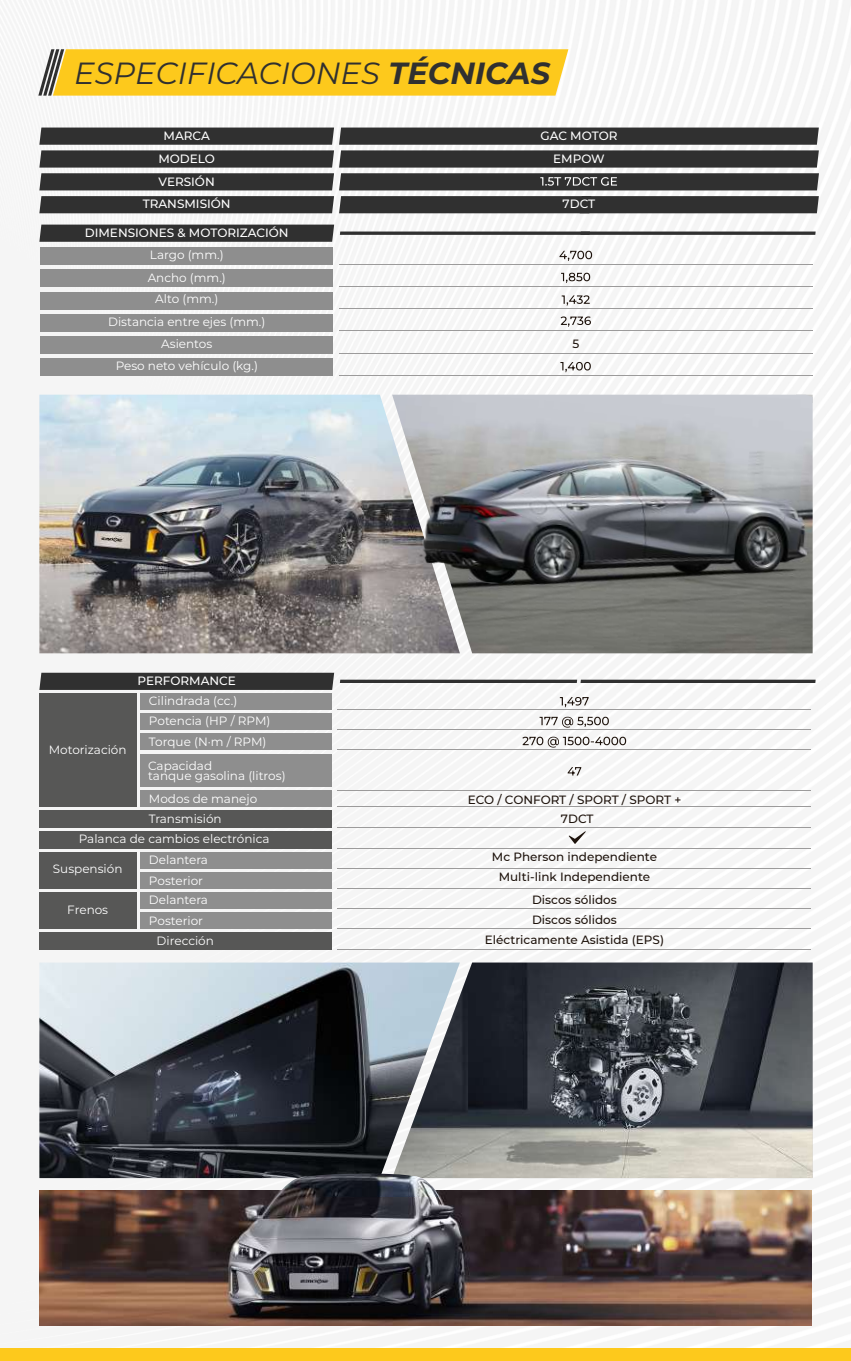
<style>
.page{position:relative;width:851px;height:1361px;background:#fff}
.page>*{position:absolute;margin:0;border:0;box-sizing:border-box;transform-origin:0 0}
.t1{font:italic 30.6px "Montserrat";color:#303030}
.t2{font:12px/22.2px "Montserrat";color:#fff}
.t3{font:500 12px/20.2px "Montserrat";color:#1e130c}
.t4{font:500 12px/22.6px "Montserrat";color:#fff;text-align:center}
.s1{font-weight:700}
</style>
<div class="page">
<img style="left:0;top:1px;width:850px;height:1325px">
<img style="left:39px;top:395px;width:319px;height:258px">
<div style="left:39px;top:831px;width:292px;height:17px;background:#575756"></div>
<div style="left:39px;top:810px;width:292px;height:18px;background:#575756"></div>
<div style="left:140px;top:892px;width:191px;height:17px;background:#8e8e8e"></div>
<div style="left:140px;top:912px;width:191px;height:17px;background:#8e8e8e"></div>
<div style="left:39px;top:892px;width:98px;height:37px;background:#575756"></div>
<hr style="left:337px;top:827px;width:474px;height:1px;background:#9c9b9b">
<div style="left:39px;top:673px;width:295px;height:17px;background:#303030"></div>
<svg style="left:340px;top:679px;width:237px;height:4px"></svg>
<svg style="left:580px;top:679px;width:235px;height:4px"></svg>
<div style="left:140px;top:693px;width:191px;height:17px;background:#8e8e8e"></div>
<div style="left:39px;top:693px;width:98px;height:114px;background:#575756"></div>
<svg style="left:559px;top:697px;width:29px;height:10px"></svg>
<div style="left:140px;top:713px;width:191px;height:17px;background:#8e8e8e"></div>
<div style="left:140px;top:733px;width:191px;height:17px;background:#8e8e8e"></div>
<div style="left:140px;top:754px;width:191px;height:16px;background:#8e8e8e"></div>
<div style="left:140px;top:770px;width:191px;height:17px;background:#8e8e8e"></div>
<div style="left:140px;top:790px;width:191px;height:17px;background:#8e8e8e"></div>
<svg style="left:539px;top:717px;width:69px;height:10px"></svg>
<svg style="left:567px;top:767px;width:14px;height:8px"></svg>
<svg style="left:522px;top:737px;width:104px;height:10px"></svg>
<hr style="left:337px;top:709px;width:474px;height:1px;background:#9c9b9b">
<hr style="left:337px;top:729px;width:474px;height:1px;background:#9c9b9b">
<hr style="left:337px;top:749px;width:474px;height:1px;background:#9c9b9b">
<hr style="left:337px;top:789px;width:474px;height:1px;background:#9c9b9b">
<hr style="left:337px;top:806px;width:474px;height:1px;background:#9c9b9b">
<div style="left:39px;top:932px;width:292px;height:17px;background:#575756"></div>
<hr style="left:337px;top:949px;width:474px;height:1px;background:#9c9b9b">
<hr style="left:337px;top:928px;width:474px;height:1px;background:#9c9b9b">
<hr style="left:337px;top:847px;width:474px;height:1px;background:#9c9b9b">
<hr style="left:337px;top:888px;width:474px;height:1px;background:#9c9b9b">
<hr style="left:337px;top:908px;width:474px;height:1px;background:#9c9b9b">
<div style="left:140px;top:852px;width:191px;height:16px;background:#8e8e8e"></div>
<div style="left:140px;top:872px;width:191px;height:17px;background:#8e8e8e"></div>
<div style="left:39px;top:852px;width:98px;height:37px;background:#575756"></div>
<hr style="left:337px;top:868px;width:474px;height:1px;background:#9c9b9b">
<svg style="left:568px;top:831px;width:18px;height:13px"></svg>
<svg style="left:38px;top:49px;width:530px;height:47px;background:#f9c826"></svg>
<div style="left:39px;top:225px;width:295px;height:17px;background:#303030"></div>
<svg style="left:559px;top:251px;width:33px;height:10px"></svg>
<svg style="left:561px;top:273px;width:29px;height:10px"></svg>
<svg style="left:561px;top:295px;width:28px;height:11px"></svg>
<svg style="left:340px;top:231px;width:240px;height:4px"></svg>
<svg style="left:580px;top:231px;width:235px;height:4px"></svg>
<svg style="left:39px;top:196px;width:779px;height:17px;background:#333"></svg>
<svg style="left:39px;top:128px;width:779px;height:62px"></svg>
<div style="left:40px;top:248px;width:293px;height:17px;background:#8e8e8e"></div>
<div style="left:40px;top:270px;width:293px;height:17px;background:#8e8e8e"></div>
<div style="left:40px;top:292px;width:293px;height:17px;background:#8e8e8e"></div>
<div style="left:40px;top:314px;width:293px;height:17px;background:#8e8e8e"></div>
<div style="left:40px;top:336px;width:293px;height:17px;background:#8e8e8e"></div>
<div style="left:40px;top:358px;width:293px;height:18px;background:#8e8e8e"></div>
<hr style="left:339px;top:264px;width:473px;height:1px;background:#9c9b9b">
<hr style="left:339px;top:286px;width:473px;height:1px;background:#9c9b9b">
<hr style="left:339px;top:308px;width:473px;height:1px;background:#9c9b9b">
<hr style="left:339px;top:330px;width:473px;height:1px;background:#9c9b9b">
<hr style="left:339px;top:353px;width:473px;height:1px;background:#9c9b9b">
<hr style="left:339px;top:375px;width:473px;height:1px;background:#9c9b9b">
<img style="left:460px;top:962px;width:352px;height:216px">
<img style="left:39px;top:962px;width:421px;height:216px">
<img style="left:39px;top:1190px;width:772px;height:135px">
<div style="left:0;top:1348px;width:850px;height:13px;background:#fdc91c"></div>
<img style="left:275px;top:1173px;width:164px;height:24px">
<img style="left:358px;top:314px;width:492px;height:357px">
<h1 class="t1" style="left:74px;top:52px;width:477px">ESPECIFICACIONES <span class="s1">TÉCNICAS</span></h1>
<p class="t4" style="left:158px;top:124px;width:58px">MARCA<br>MODELO<br>VERSIÓN</p>
<p class="t4" style="left:540px;top:124px;width:79px">GAC MOTOR<br>EMPOW</p>
<p class="t4" style="left:143px;top:192px;width:89px">TRANSMISIÓN</p>
<p class="t4" style="left:562px;top:192px;width:34px">7DCT</p>
<p class="t4" style="left:85px;top:221px;width:205px">DIMENSIONES &amp; MOTORIZACIÓN</p>
<p class="t2" style="left:108px;top:244px;width:159px;text-align:center">Largo (mm.)<br>Ancho (mm.)<br>Alto (mm.)<br>Distancia entre ejes (mm.)<br>Asientos<br>Peso neto vehículo (kg.)</p>
<p class="t4" style="left:137px;top:669px;width:100px">PERFORMANCE</p>
<p class="t3" style="left:572px;top:333px;width:8px">5</p>
<p class="t2" style="left:49px;top:738px;width:79px">Motorización</p>
<p class="t2" style="left:149px;top:691px;width:123px;line-height:20.2px">Cilindrada (cc.)<br>Potencia (HP / RPM)<br>Torque (N·m / RPM)</p>
<p class="t2" style="left:148px;top:760px;width:139px;line-height:10px">Capacidad<br>tanque gasolina (litros)</p>
<p class="t2" style="left:149px;top:787px;width:110px">Modos de manejo</p>
<p class="t3" style="left:467px;top:789px;width:215px">ECO / CONFORT / SPORT / SPORT +</p>
<p class="t2" style="left:149px;top:807px;width:74px">Transmisión</p>
<p class="t3" style="left:561px;top:808px;width:34px">7DCT</p>
<p class="t2" style="left:79px;top:827px;width:192px">Palanca de cambios electrónica</p>
<p class="t2" style="left:53px;top:857px;width:71px">Suspensión</p>
<p class="t2" style="left:67px;top:898px;width:42px">Frenos</p>
<p class="t2" style="left:149px;top:849px;width:60px;line-height:21.2px">Delantera<br>Posterior</p>
<p class="t3" style="left:492px;top:846px;width:167px;text-align:center">Mc Pherson independiente<br>Multi-link Independiente</p>
<p class="t2" style="left:149px;top:889px;width:60px;line-height:21px">Delantera<br>Posterior</p>
<p class="t3" style="left:532px;top:889px;width:86px">Discos sólidos<br>Discos sólidos</p>
<p class="t2" style="left:157px;top:928px;width:59px">Dirección</p>
<p class="t3" style="left:485px;top:929px;width:181px">Eléctricamente Asistida (EPS)</p>
</div>
